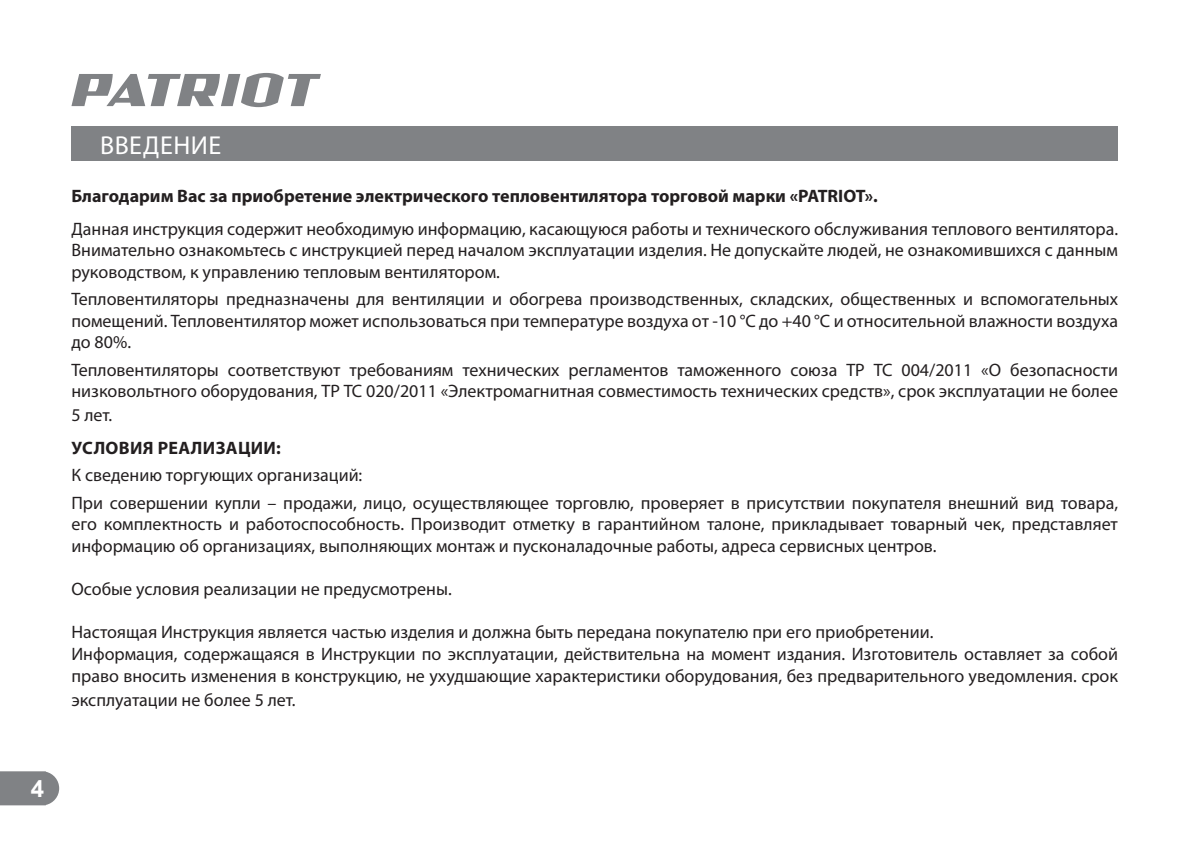
<style>
.page{position:relative;width:1190px;height:843px;background:#fff}
.page>*{position:absolute;margin:0;border:0;box-sizing:border-box;transform-origin:0 0}
.t1{font:26px "Myriad Pro";letter-spacing:.02em;color:#fff}
.t2{font:700 24px "Arial";color:#fff}
.t3{font:18px/21.6px "Myriad Pro";color:#231f20}
.t4{font:700 18px "Myriad Pro";color:#231f20}
.t5{font:700 18px "Myriad Pro";letter-spacing:.02em;color:#231f20}
</style>
<div class="page">
<svg style="left:0;top:771px;width:59px;height:34px;background:#888a8d"></svg>
<svg style="left:71px;top:73px;width:250px;height:34px"></svg>
<div style="left:71px;top:127px;width:1047px;height:34px;background:#808285"></div>
<h1 class="t1" style="left:100px;top:132px;width:123px">ВВЕДЕНИЕ</h1>
<p class="t4" style="left:71px;top:187px;width:808px">Благодарим Вас за приобретение электрического тепловентилятора торговой марки «PATRIOT».</p>
<p class="t3" style="left:71px;top:218px;width:1048px;text-align:justify">Данная инструкция содержит необходимую информацию, касающуюся работы и технического обслуживания теплового вентилятора.<br>Внимательно ознакомьтесь с инструкцией перед началом эксплуатации изделия. Не допускайте людей, не ознакомившихся с данным руководством, к управлению тепловым вентилятором.</p>
<p class="t3" style="left:71px;top:289px;width:1048px;text-align:justify">Тепловентиляторы предназначены для вентиляции и обогрева производственных, складских, общественных и вспомогательных помещений. Тепловентилятор может использоваться при температуре воздуха от -10 °С до +40 °С и относительной влажности воздуха до 80%.</p>
<p class="t3" style="left:71px;top:359px;width:1048px">Тепловентиляторы соответствуют требованиям технических регламентов таможенного союза ТР ТС 004/2011 «О безопасности низковольтного оборудования, ТР ТС 020/2011 «Электромагнитная совместимость технических средств», срок эксплуатации не более</p>
<p class="t3" style="left:71px;top:405px;width:42px">5 лет.</p>
<p class="t5" style="left:72px;top:439px;width:211px">УСЛОВИЯ РЕАЛИЗАЦИИ:</p>
<p class="t3" style="left:71px;top:462px;width:1048px;line-height:27.2px">К сведению торгующих организаций:<br>При совершении купли – продажи, лицо, осуществляющее торговлю, проверяет в присутствии покупателя внешний вид товара,</p>
<p class="t3" style="left:71px;top:514px;width:1048px">его комплектность и работоспособность. Производит отметку в гарантийном талоне, прикладывает товарный чек, представляет информацию об организациях, выполняющих монтаж и пусконаладочные работы, адреса сервисных центров.</p>
<p class="t3" style="left:71px;top:579px;width:382px">Особые условия реализации не предусмотрены.</p>
<p class="t3" style="left:71px;top:622px;width:1048px">Настоящая Инструкция является частью изделия и должна быть передана покупателю при его приобретении.<br>Информация, содержащаяся в Инструкции по эксплуатации, действительна на момент издания. Изготовитель оставляет за собой право вносить изменения в конструкцию, не ухудшающие характеристики оборудования, без предварительного уведомления. срок</p>
<p class="t3" style="left:71px;top:689px;width:226px">эксплуатации не более 5 лет.</p>
<h2 class="t2" style="left:31px;top:774px;width:15px">4</h2>
</div>
